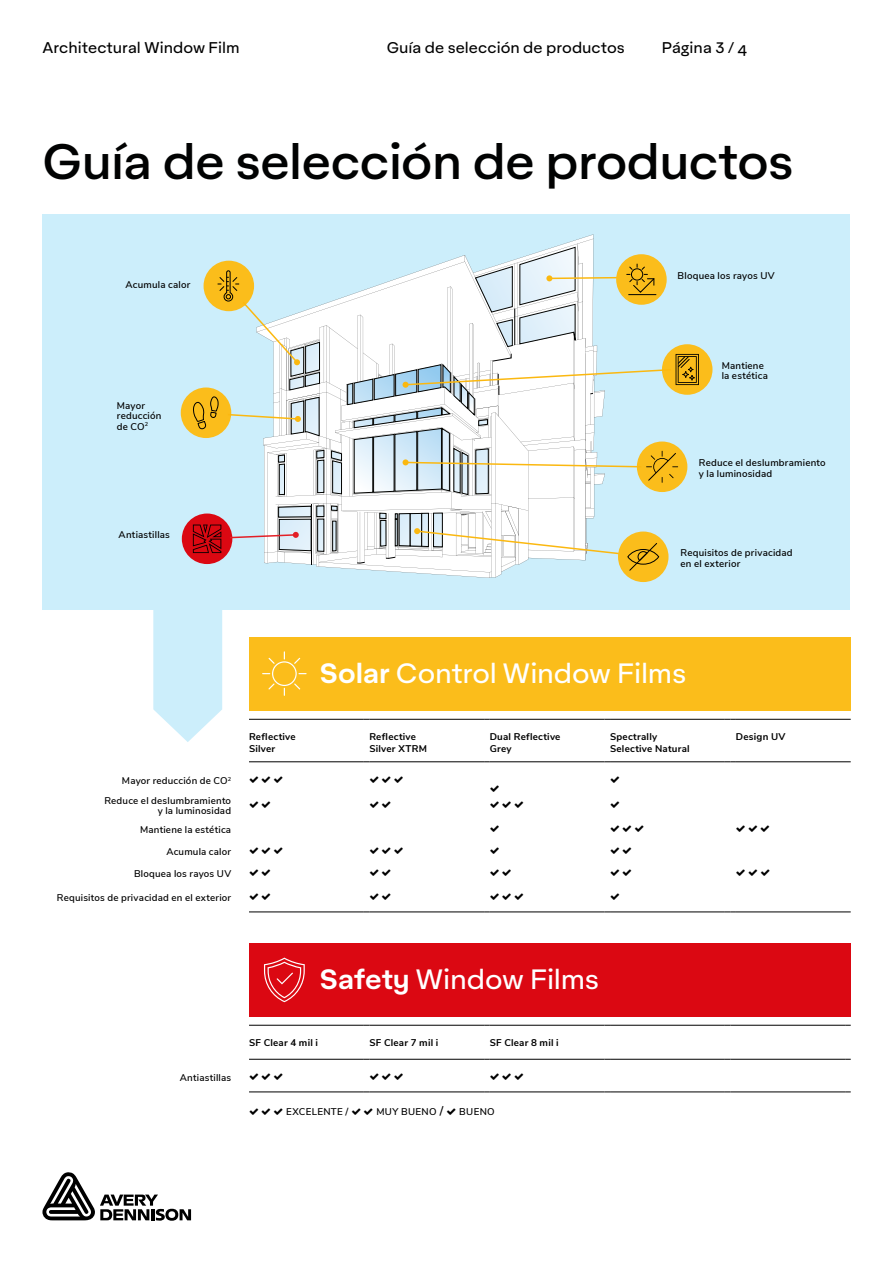
<style>
.page{position:relative;width:893px;height:1263px;background:#fff}
.page>*{position:absolute;margin:0;border:0;box-sizing:border-box;transform-origin:0 0}
.t1{font:500 48px "Aktifo A";letter-spacing:-.01em;color:#010202}
.t2{font:27px "Aktifo A";letter-spacing:-.01em;color:#fff}
.t3{font:15px "Aktifo A";letter-spacing:.005em;color:#000}
.t4{font:600 9.75px/10.5px "Nunito Sans";letter-spacing:.02em;color:#000}
.t5{font:700 9.75px/12px "Nunito Sans";letter-spacing:.025em;color:#000}
.s1{font-weight:600}
.s2{font-size:12px}
</style>
<div class="page">
<div style="left:43px;top:215px;width:807px;height:395px;background:#cceefb"></div>
<hr style="left:249px;top:719px;width:115px;height:1px;background:#000">
<hr style="left:369px;top:719px;width:115px;height:1px;background:#000">
<hr style="left:490px;top:719px;width:114px;height:1px;background:#000">
<hr style="left:610px;top:719px;width:115px;height:1px;background:#000">
<hr style="left:736px;top:719px;width:115px;height:1px;background:#000">
<hr style="left:249px;top:761px;width:115px;height:1px;background:#000">
<hr style="left:369px;top:761px;width:115px;height:1px;background:#000">
<hr style="left:490px;top:761px;width:114px;height:1px;background:#000">
<hr style="left:610px;top:761px;width:115px;height:1px;background:#000">
<hr style="left:736px;top:761px;width:115px;height:1px;background:#000">
<hr style="left:249px;top:911px;width:115px;height:1px;background:#000">
<hr style="left:369px;top:911px;width:115px;height:1px;background:#000">
<hr style="left:490px;top:911px;width:114px;height:1px;background:#000">
<hr style="left:610px;top:911px;width:115px;height:1px;background:#000">
<hr style="left:736px;top:911px;width:115px;height:1px;background:#000">
<hr style="left:249px;top:1025px;width:115px;height:1px;background:#000">
<hr style="left:369px;top:1025px;width:115px;height:1px;background:#000">
<hr style="left:490px;top:1025px;width:114px;height:1px;background:#000">
<hr style="left:610px;top:1025px;width:115px;height:1px;background:#000">
<hr style="left:730px;top:1025px;width:115px;height:1px;background:#000">
<hr style="left:249px;top:1059px;width:115px;height:1px;background:#000">
<hr style="left:369px;top:1059px;width:115px;height:1px;background:#000">
<hr style="left:490px;top:1059px;width:114px;height:1px;background:#000">
<hr style="left:610px;top:1059px;width:115px;height:1px;background:#000">
<hr style="left:730px;top:1059px;width:115px;height:1px;background:#000">
<hr style="left:249px;top:1091px;width:115px;height:1px;background:#000">
<hr style="left:369px;top:1091px;width:115px;height:1px;background:#000">
<hr style="left:490px;top:1091px;width:114px;height:1px;background:#000">
<hr style="left:610px;top:1091px;width:115px;height:1px;background:#000">
<hr style="left:730px;top:1091px;width:115px;height:1px;background:#000">
<div style="left:249px;top:637px;width:602px;height:73px;background:#fbbd1b"></div>
<div style="left:249px;top:943px;width:602px;height:73px;background:#db0812"></div>
<div style="left:181px;top:387px;width:50px;height:51px;background:#fbbd1b;border-radius:50%"></div>
<div style="left:662px;top:344px;width:50px;height:51px;background:#fbbd1b;border-radius:50%"></div>
<div style="left:182px;top:513px;width:50px;height:51px;background:#db0812;border-radius:50%"></div>
<svg style="left:153px;top:610px;width:69px;height:132px;background:#d2f0fb"></svg>
<svg style="left:262px;top:651px;width:45px;height:45px"></svg>
<svg style="left:264px;top:957px;width:41px;height:45px"></svg>
<div style="left:618px;top:531px;width:50px;height:51px;background:#fbbd1b;border-radius:50%"></div>
<svg style="left:193px;top:247px;width:506px;height:331px"></svg>
<svg style="left:42px;top:1172px;width:149px;height:49px"></svg>
<h3 class="t3" style="left:43px;top:38px;width:199px">Architectural Window Film</h3>
<h3 class="t3" style="left:387px;top:38px;width:240px">Guía de selección de productos</h3>
<h3 class="t3" style="left:662px;top:38px;width:87px">Página 3 / 4</h3>
<h1 class="t1" style="left:43px;top:131px;width:753px">Guía de selección de productos</h1>
<p class="t4" style="left:126px;top:279px;width:66px">Acumula calor</p>
<p class="t4" style="left:117px;top:399px;width:46px">Mayor reducción de CO<sup>2</sup></p>
<p class="t4" style="left:119px;top:529px;width:53px">Antiastillas</p>
<p class="t4" style="left:678px;top:270px;width:99px">Bloquea los rayos UV</p>
<p class="t4" style="left:722px;top:359px;width:48px">Mantiene la estética</p>
<p class="t4" style="left:699px;top:457px;width:128px">Reduce el deslumbramiento y la luminosidad</p>
<p class="t4" style="left:681px;top:547px;width:114px">Requisitos de privacidad en el exterior</p>
<h2 class="t2" style="left:320px;top:656px;width:368px"><span class="s1">Solar</span> Control Window Films</h2>
<p class="t4" style="left:104px;top:770px;width:128px;line-height:19.5px;text-align:right">Mayor reducción de CO<sup>2<br></sup>Reduce el deslumbramiento</p>
<p class="t4" style="left:140px;top:801px;width:93px;line-height:18.5px;text-align:right">y la luminosidad<br>Mantiene la estética</p>
<p class="t4" style="left:166px;top:845px;width:66px">Acumula calor</p>
<p class="t4" style="left:134px;top:868px;width:99px">Bloquea los rayos UV</p>
<p class="t4" style="left:57px;top:891px;width:176px">Requisitos de privacidad en el exterior</p>
<p class="t5" style="left:249px;top:730px;width:48px">Reflective<br>Silver</p>
<p class="t5" style="left:369px;top:730px;width:59px">Reflective<br>Silver XTRM</p>
<p class="t5" style="left:490px;top:730px;width:72px">Dual Reflective<br>Grey</p>
<p class="t5" style="left:610px;top:730px;width:81px">Spectrally<br>Selective Natural</p>
<p class="t5" style="left:736px;top:730px;width:51px">Design UV</p>
<p class="t4" style="left:180px;top:1071px;width:53px">Antiastillas</p>
<h2 class="t2" style="left:320px;top:962px;width:281px"><span class="s1">Safety</span> Window Films</h2>
<p class="t5" style="left:249px;top:1036px;width:70px">SF Clear 4 mil i</p>
<p class="t5" style="left:369px;top:1036px;width:70px">SF Clear 7 mil i</p>
<p class="t5" style="left:490px;top:1036px;width:70px">SF Clear 8 mil i</p>
<p class="t4" style="left:286px;top:1106px;width:64px">EXCELENTE /</p>
<p class="t4" style="left:376px;top:1106px;width:68px">MUY BUENO <span class="s2">/</span></p>
<p class="t4" style="left:459px;top:1106px;width:37px">BUENO</p>
</div>
